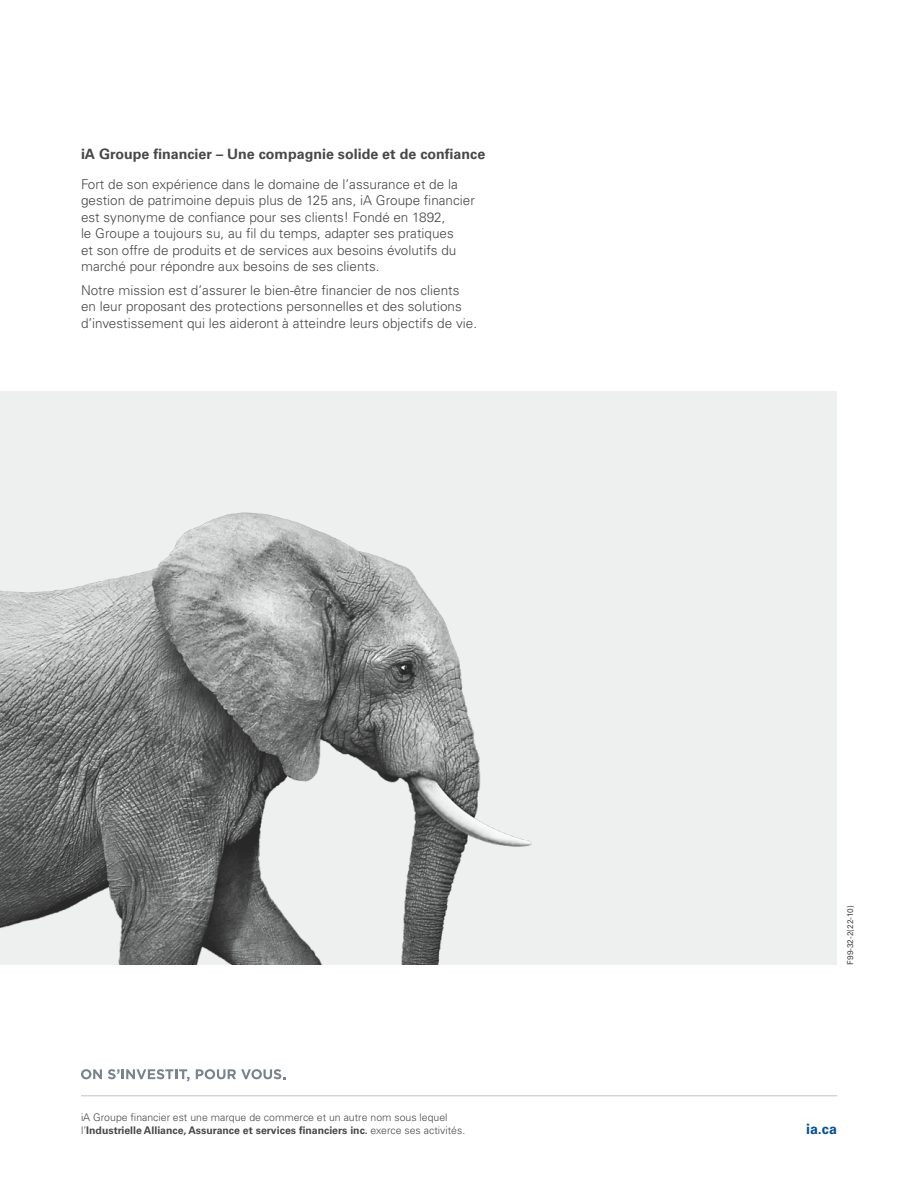
<style>
.page{position:relative;width:918px;height:1188px;background:#fff}
.page>*{position:absolute;margin:0;border:0;box-sizing:border-box;transform-origin:0 0}
.Texte_courant{font:700 14.25px "Univers LT Pro 65";color:#474847}
.t1{font:700 14.25px "Univers LT Pro 65";color:#004f9a}
.Texte_courant-2{font:300 13.5px/16.5px "Univers LT Pro 45";color:#474847}
.t2{font:300 10.5px/12.8px "Univers LT Pro 45";color:#474847}
.t3{font:8.25px "Univers LT Pro 55 Roman";color:#474847}
.s1{font-family:"Univers LT Pro 65";font-weight:700}
</style>
<div class="page">
<svg style="left:81px;top:1069px;width:21px;height:10px"></svg>
<svg style="left:108px;top:1069px;width:81px;height:12px"></svg>
<svg style="left:196px;top:1069px;width:89px;height:10px"></svg>
<hr style="left:81px;top:1095px;width:756px;height:1px;background:#c0c1c2">
<div style="left:0;top:392px;width:837px;height:573px;background:#eeefef"></div>
<img style="left:0;top:512px;width:532px;height:453px">
<p class="Texte_courant" style="left:81px;top:144px;width:406px">iA Groupe financier – Une compagnie solide et de confiance</p>
<p class="Texte_courant-2" style="left:81px;top:175px;width:395px">Fort de son expérience dans le domaine de l’assurance et de la gestion de patrimoine depuis plus de 125 ans, iA Groupe financier est synonyme de confiance pour ses clients! Fondé en 1892,<br>le Groupe a toujours su, au fil du temps, adapter ses pratiques<br>et son offre de produits et de services aux besoins évolutifs du marché pour répondre aux besoins de ses clients.</p>
<p class="Texte_courant-2" style="left:81px;top:281px;width:398px">Notre mission est d’assurer le bien-être financier de nos clients en leur proposant des protections personnelles et des solutions d’investissement qui les aideront à atteindre leurs objectifs de vie.</p>
<p class="t3" style="left:844px;top:965px;width:61px;rotate:-90deg">F99-32-2(22-10)</p>
<p class="t2" style="left:81px;top:1111px;width:386px">iA Groupe financier est une marque de commerce et un autre nom sous lequel l’<span class="s1">Industrielle Alliance, Assurance et services financiers inc.</span> exerce ses activités.</p>
<p class="t1" style="left:806px;top:1119px;width:32px">ia.ca</p>
</div>
